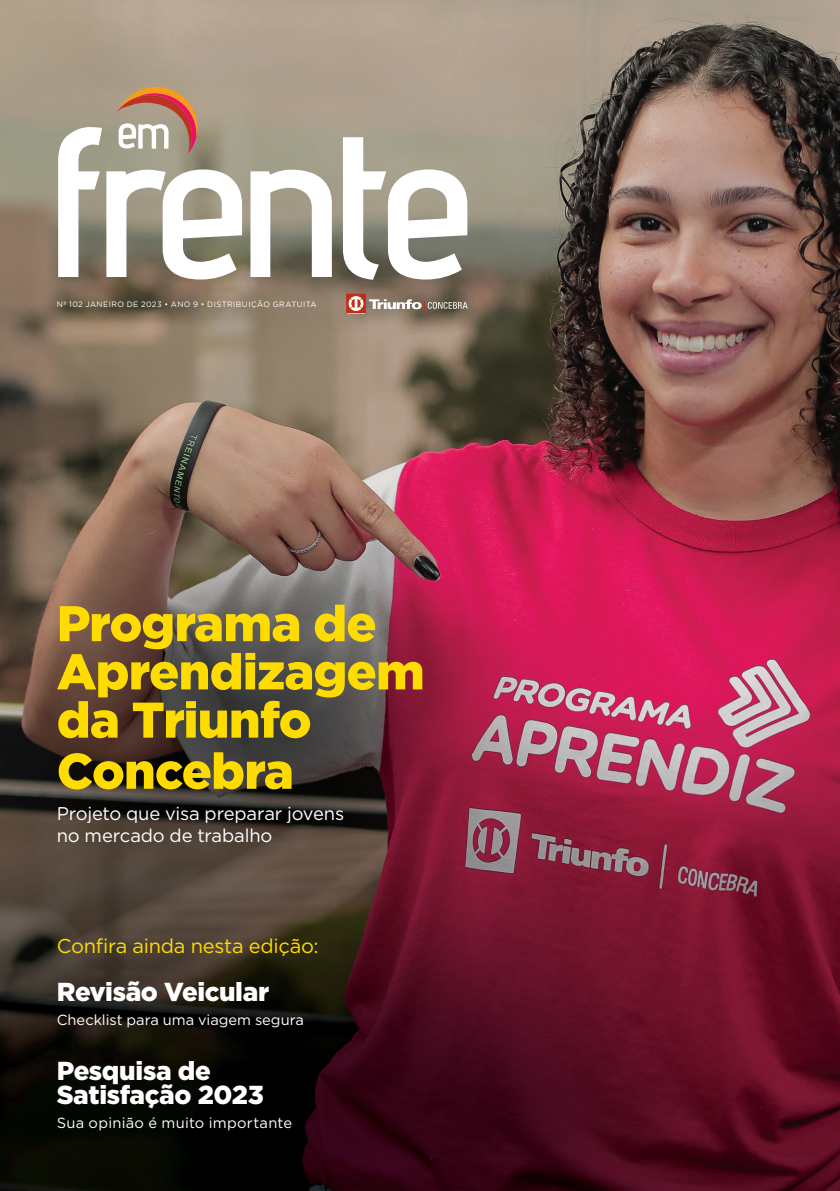
<style>
.page{position:relative;width:840px;height:1191px;background:#fff}
.page>*{position:absolute;margin:0;border:0;box-sizing:border-box;transform-origin:0 0}
.t1{font:900 50px/48.2px "Gotham";letter-spacing:-.015em;color:#ffdc01}
.t2{font:900 26px "Gotham";letter-spacing:-.015em;color:#fff}
.t3{font:20px "Gotham";letter-spacing:-.015em;color:#ffdc01}
.t4{font:18.4px "Gotham";letter-spacing:-.01em;color:#fff}
.t5{font:14.6px "Gotham";letter-spacing:.005em;color:#fff}
.t6{font:7.8px "Gotham";letter-spacing:.05em;color:#fff}
</style>
<div class="page">
<img style="left:0;top:0;width:839px;height:1191px">
<svg style="left:250px;top:170px;width:82px;height:107px"></svg>
<svg style="left:343px;top:137px;width:124px;height:143px"></svg>
<svg style="left:58px;top:87px;width:184px;height:192px"></svg>
<svg style="left:346px;top:294px;width:121px;height:19px;background:#9b8072"></svg>
<p class="t6" style="left:57px;top:299px;width:261px">Nº 102 JANEIRO DE 2023 • ANO 9 • DISTRIBUIÇÃO GRATUITA</p>
<p class="t1" style="left:57px;top:599px;width:369px">Programa de<br>Aprendizagem</p>
<p class="t1" style="left:57px;top:695px;width:256px">da Triunfo</p>
<p class="t1" style="left:57px;top:746px;width:238px">Concebra</p>
<p class="t4" style="left:57px;top:801px;width:289px">Projeto que visa preparar jovens</p>
<p class="t4" style="left:57px;top:823px;width:217px">no mercado de trabalho</p>
<p class="t3" style="left:57px;top:933px;width:263px">Confira ainda nesta edição:</p>
<p class="t2" style="left:57px;top:973px;width:214px">Revisão Veicular</p>
<p class="t5" style="left:57px;top:1010px;width:249px">Checklist para uma viagem segura</p>
<p class="t2" style="left:57px;top:1052px;width:155px">Pesquisa de</p>
<p class="t2" style="left:57px;top:1076px;width:208px">Satisfação 2023</p>
<p class="t5" style="left:57px;top:1113px;width:237px">Sua opinião é muito importante</p>
</div>
